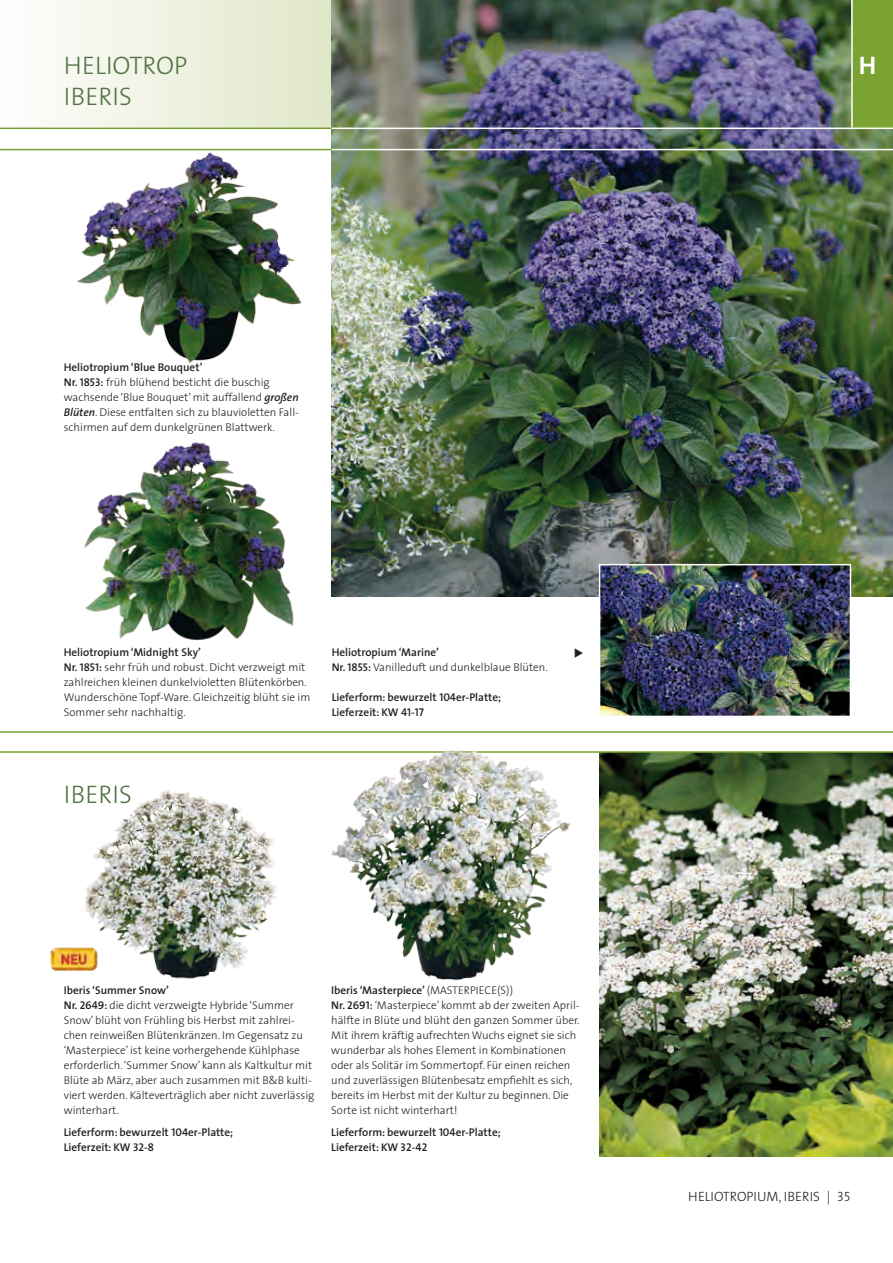
<style>
.page{position:relative;width:893px;height:1263px;background:#fff}
.page>*{position:absolute;margin:0;border:0;box-sizing:border-box;transform-origin:0 0}
.t1{font:300 25.5px "The Sans";color:#537242}
.t2{font:700 25.5px "The Sans";color:#fff}
.t3{font:300 13.5px "The Sans";color:#231f20}
.t4{font:300 11.25px/15px "The Sans";color:#231f20}
.t5{font:600 11.25px/15px "The Sans";color:#231f20}
.s1{font-weight:600}
.s2{font-family:"The Sans Semi Bold Caps";font-weight:400}
.s3{font-weight:600;font-style:italic}
.s4{font-family:"The Sans Light Caps";font-weight:400}
</style>
<div class="page">
<img style="left:600px;top:753px;width:293px;height:403px">
<svg style="left:0;top:0;width:332px;height:128px"></svg>
<img style="left:332px;top:0;width:561px;height:596px">
<div style="left:852px;top:0;width:41px;height:129px;background:#7aa334"></div>
<hr style="left:0;top:149px;width:332px;height:1px;background:#7aa334">
<hr style="left:0;top:128px;width:332px;height:1px;background:#7aa334">
<hr style="left:851px;top:0;width:2px;height:128px;background:#fff">
<hr style="left:332px;top:149px;width:561px;height:1px;background:#fff">
<hr style="left:332px;top:128px;width:561px;height:1px;background:#fff">
<img style="left:84px;top:442px;width:210px;height:199px">
<img style="left:602px;top:567px;width:246px;height:147px">
<div style="left:599px;top:564px;width:252px;height:153px;border:2px solid #fff"></div>
<img style="left:64px;top:150px;width:251px;height:214px">
<img style="left:85px;top:790px;width:192px;height:189px">
<hr style="left:0;top:751px;width:893px;height:2px;background:#7aa334">
<hr style="left:0;top:731px;width:893px;height:2px;background:#7aa334">
<img style="left:327px;top:750px;width:256px;height:230px">
<img style="left:50px;top:945px;width:51px;height:29px">
<h1 class="t1" style="left:64px;top:44px;width:125px">HELIOTROP</h1>
<h1 class="t2" style="left:859px;top:44px;width:19px">H</h1>
<h1 class="t1" style="left:64px;top:75px;width:70px">IBERIS</h1>
<p class="t4" style="left:64px;top:360px;width:237px"><span class="s1">Heliotropium ‘Blue Bouquet’<br>Nr.</span> <span class="s2">1853</span><span class="s1">:</span> früh blühend besticht die buschig wachsende ‘Blue Bouquet’ mit auffallend <span class="s3">großen Blüten</span>. Diese entfalten sich zu blauvioletten Fall&shy;schirmen auf dem dunkelgrünen Blattwerk.</p>
<p class="t4" style="left:64px;top:645px;width:248px"><span class="s1">Heliotropium ‘Midnight Sky’<br>Nr.</span> <span class="s2">1851</span><span class="s1">:</span> sehr früh und robust. Dicht verzweigt mit zahlreichen kleinen dunkelvioletten Blütenkörben.<br>Wunderschöne Topf-Ware. Gleichzeitig blüht sie im Sommer sehr nachhaltig.</p>
<p class="t4" style="left:332px;top:645px;width:218px"><span class="s1">Heliotropium ‘Marine’<br>Nr.</span> <span class="s2">1855</span><span class="s1">:</span> Vanilleduft und dunkelblaue Blüten.</p>
<p class="t5" style="left:332px;top:690px;width:171px">Lieferform: bewurzelt <span class="s2">104</span>er-Platte;<br>Lieferzeit: KW <span class="s2">41-17</span></p>
<h1 class="t1" style="left:64px;top:773px;width:70px">IBERIS</h1>
<p class="t4" style="left:64px;top:982px;width:252px"><span class="s1">Iberis ‘Summer Snow’<br>Nr.</span> <span class="s2">2649:</span> die dicht verzweigte Hybride ‘Summer Snow’ blüht von Frühling bis Herbst mit zahlrei&shy;chen reinweißen Blütenkränzen. Im Gegensatz zu ‘Masterpiece’ ist keine vorhergehende Kühlphase erforderlich. ‘Summer Snow’ kann als Kaltkultur mit Blüte ab März, aber auch zusammen mit B&amp;B kulti&shy;viert werden. Kälteverträglich aber nicht zuverlässig winterhart.</p>
<p class="t4" style="left:331px;top:982px;width:250px"><span class="s1">Iberis ‘Masterpiece’</span> (MASTERPIECE(S))<br><span class="s1">Nr.</span> <span class="s2">2691:</span> ‘Masterpiece’ kommt ab der zweiten April&shy;hälfte in Blüte und blüht den ganzen Sommer über.<br>Mit ihrem kräftig aufrechten Wuchs eignet sie sich wunderbar als hohes Element in Kombinationen oder als Solitär im Sommertopf. Für einen reichen und zuverlässigen Blütenbesatz empfiehlt es sich, bereits im Herbst mit der Kultur zu beginnen. Die Sorte ist nicht winterhart!</p>
<p class="t5" style="left:64px;top:1125px;width:171px">Lieferform: bewurzelt <span class="s2">104</span>er-Platte;<br>Lieferzeit: KW <span class="s2">32-8</span></p>
<p class="t5" style="left:331px;top:1125px;width:171px">Lieferform: bewurzelt <span class="s2">104</span>er-Platte;<br>Lieferzeit: KW <span class="s2">32-42</span></p>
<p class="t3" style="left:688px;top:1185px;width:164px">HELIOTROPIUM, IBERIS <span class="s4">| 35</span></p>
</div>
